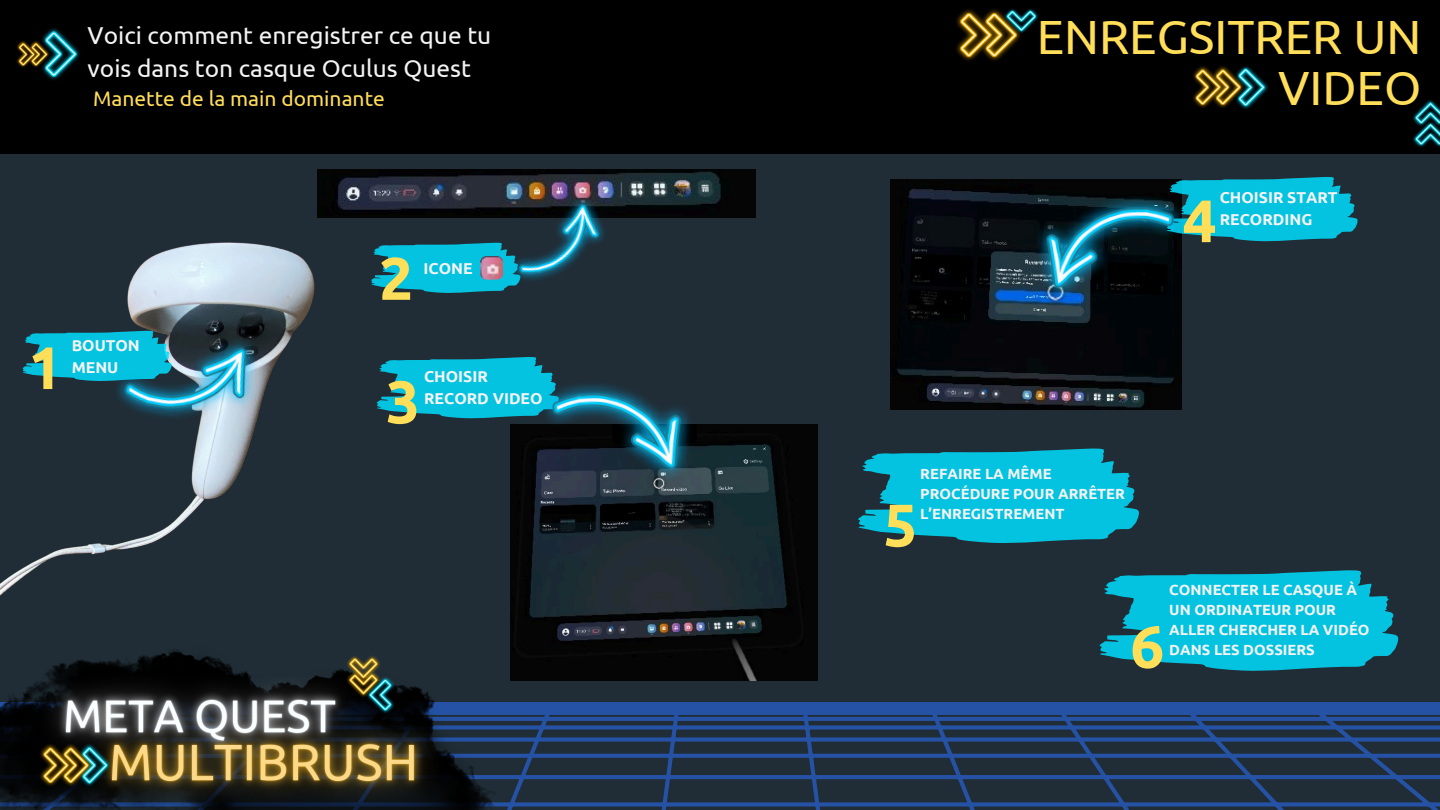
<style>
.page{position:relative;width:1440px;height:810px;background:#202d36}
.page>*{position:absolute;margin:0;border:0;box-sizing:border-box;transform-origin:0 0}
.t1{font:700 59.9px "Ubuntu";color:#ffde59}
.t2{font:48px/51.8px "Ubuntu";color:#ffde59;text-align:right}
.t3{font:24.5px/33.8px "Ubuntu";color:#f3f3f3}
.t4{font:21px "Ubuntu";color:#ffde59}
.t5{font:700 15.8px/21.7px "Ubuntu";color:#f3f3f3}
.t6{font:700 14.7px/20.1px "Ubuntu";color:#f3f3f3}
</style>
<div class="page">
<div style="left:0;top:0;width:1440px;height:153px;background:#000"></div>
<svg style="left:536px;top:702px;width:904px;height:108px"></svg>
<img style="left:0;top:645px;width:536px;height:165px">
<img style="left:55px;top:681px;width:416px;height:129px">
<img style="left:11px;top:645px;width:388px;height:148px">
<img style="left:347px;top:681px;width:2px;height:16px">
<img style="left:347px;top:655px;width:33px;height:26px">
<img style="left:366px;top:677px;width:28px;height:36px">
<svg style="left:349px;top:658px;width:42px;height:53px;background:#47563c"></svg>
<img style="left:996px;top:9px;width:5px;height:52px">
<img style="left:956px;top:9px;width:40px;height:52px">
<img style="left:1008px;top:9px;width:30px;height:11px">
<svg style="left:960px;top:11px;width:76px;height:46px"></svg>
<img style="left:48px;top:28px;width:32px;height:52px">
<img style="left:17px;top:43px;width:2px;height:22px">
<svg style="left:19px;top:31px;width:58px;height:46px"></svg>
<img style="left:1413px;top:100px;width:21px;height:21px">
<img style="left:1413px;top:121px;width:27px;height:26px">
<svg style="left:1415px;top:102px;width:25px;height:43px"></svg>
<img style="left:1193px;top:66px;width:31px;height:42px">
<img style="left:1240px;top:66px;width:28px;height:43px">
<svg style="left:1196px;top:68px;width:69px;height:38px"></svg>
<img style="left:891px;top:179px;width:291px;height:231px">
<img style="left:317px;top:170px;width:438px;height:48px">
<img style="left:511px;top:424px;width:307px;height:257px">
<img style="left:0;top:242px;width:334px;height:464px">
<svg style="left:23px;top:331px;width:82px;height:50px"></svg>
<img style="left:105px;top:313px;width:163px;height:123px">
<svg style="left:371px;top:243px;width:133px;height:50px;background:#08aac4"></svg>
<img style="left:480px;top:256px;width:23px;height:23px;border-radius:6px">
<img style="left:492px;top:189px;width:124px;height:101px">
<svg style="left:377px;top:357px;width:176px;height:61px;background:#08abc4"></svg>
<img style="left:535px;top:376px;width:162px;height:111px">
<svg style="left:1167px;top:177px;width:191px;height:64px;background:#07aec8"></svg>
<img style="left:1030px;top:191px;width:162px;height:112px">
<svg style="left:858px;top:448px;width:281px;height:95px"></svg>
<svg style="left:1100px;top:570px;width:298px;height:101px"></svg>
<p class="t3" style="left:88px;top:18px;width:405px">Voici comment enregistrer ce que tu vois dans ton casque Oculus Quest</p>
<p class="t4" style="left:93px;top:87px;width:293px">Manette de la main dominante</p>
<p class="t1" style="left:28px;top:333px;width:36px">1</p>
<p class="t5" style="left:72px;top:335px;width:70px">BOUTON<br>MENU</p>
<p class="t1" style="left:379px;top:244px;width:36px">2</p>
<p class="t5" style="left:423px;top:257px;width:51px">ICONE</p>
<p class="t1" style="left:386px;top:367px;width:36px">3</p>
<p class="t5" style="left:424px;top:365px;width:120px">CHOISIR<br>RECORD VIDEO</p>
<h4 class="t2" style="left:1037px;top:10px;width:386px">ENREGSITRER UN<br>VIDEO</h4>
<p class="t1" style="left:1183px;top:186px;width:36px">4</p>
<p class="t5" style="left:1220px;top:186px;width:119px">CHOISIR START<br>RECORDING</p>
<p class="t6" style="left:920px;top:463px;width:206px">REFAIRE LA MÊME<br>PROCÉDURE POUR ARRÊTER<br>L’ENREGISTREMENT</p>
<p class="t1" style="left:883px;top:491px;width:36px">5</p>
<p class="t6" style="left:1169px;top:579px;width:202px">CONNECTER LE CASQUE À<br>UN ORDINATEUR POUR<br>ALLER CHERCHER LA VIDÉO<br>DANS LES DOSSIERS</p>
<p class="t1" style="left:1130px;top:612px;width:36px">6</p>
</div>
